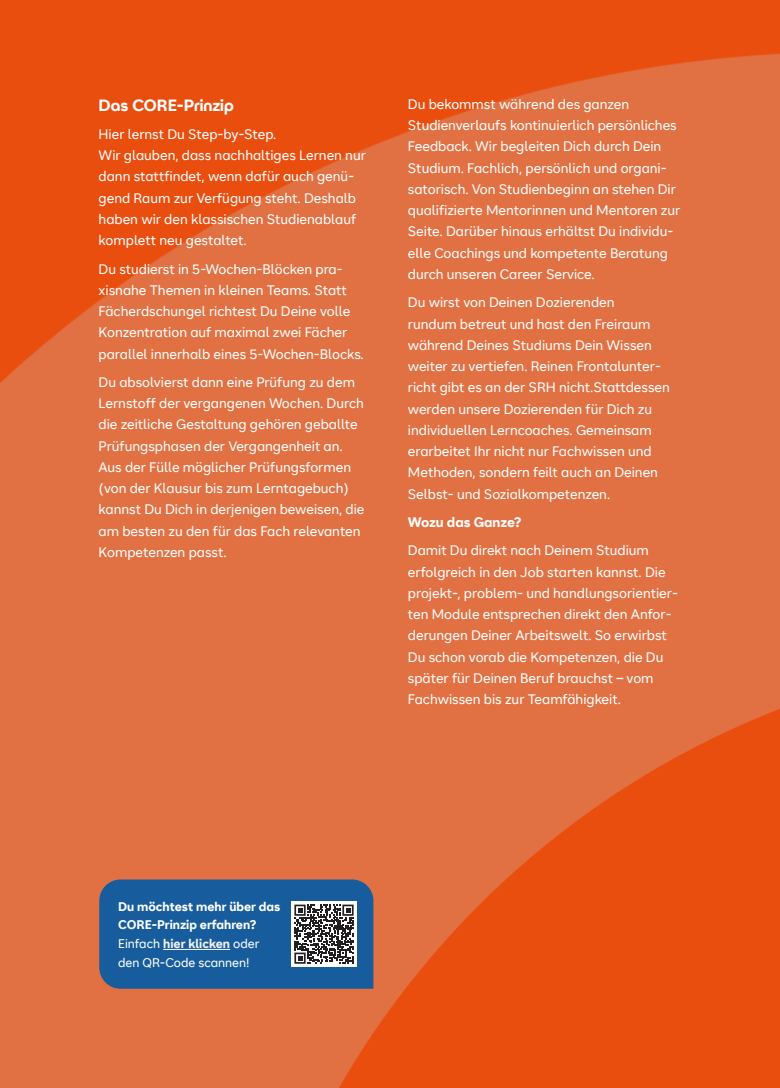
<style>
.page{position:relative;width:780px;height:1088px;background:#fff}
.page>*{position:absolute;margin:0;border:0;box-sizing:border-box;transform-origin:0 0}
.t1{font:700 16.25px "SRH Headline";color:#fff}
.t2{font:13.75px/21.2px "SRH Text";color:#fff}
.t3{font:700 13.75px "SRH Text";color:#fff}
.t4{font:700 12.5px/18.8px "SRH Text";color:#fff}
.t5{font:12.5px/18.8px "SRH Text";color:#fff}
.s1{font-weight:700;color:#f4f1f0}
</style>
<div class="page">
<img style="left:0;top:0;width:780px;height:1088px">
<svg style="left:99px;top:879px;width:274px;height:110px;background:#2c649a"></svg>
<p class="t1" style="left:99px;top:95px;width:137px">Das CORE-Prinzip</p>
<p class="t2" style="left:99px;top:124px;width:179px">Hier lernst Du Step-by-Step.</p>
<p class="t2" style="left:99px;top:145px;width:269px">Wir glauben, dass nachhaltiges Lernen nur dann stattfindet, wenn dafür auch genü&shy;gend Raum zur Verfügung steht. Deshalb haben wir den klassischen Studienablauf komplett neu gestaltet.</p>
<p class="t2" style="left:99px;top:258px;width:267px">Du studierst in 5-Wochen-Blöcken pra&shy;xisnahe Themen in kleinen Teams. Statt Fächerdschungel richtest Du Deine volle Konzentration auf maximal zwei Fächer parallel innerhalb eines 5-Wochen-Blocks.</p>
<p class="t2" style="left:99px;top:371px;width:267px">Du absolvierst dann eine Prüfung zu dem Lernstoff der vergangenen Wochen. Durch die zeitliche Gestaltung gehören geballte Prüfungsphasen der Vergangenheit an.<br>Aus der Fülle möglicher Prüfungsformen (von der Klausur bis zum Lerntagebuch) kannst Du Dich in derjenigen beweisen, die am besten zu den für das Fach relevanten Kompetenzen passt.</p>
<p class="t2" style="left:408px;top:94px;width:223px">Du bekommst während des ganzen</p>
<p class="t2" style="left:408px;top:115px;width:274px">Studienverlaufs kontinuierlich persönliches Feedback. Wir begleiten Dich durch Dein Studium. Fachlich, persönlich und organi&shy;satorisch. Von Studienbeginn an stehen Dir qualifizierte Mentorinnen und Mentoren zur Seite. Darüber hinaus erhältst Du individu&shy;elle Coachings und kompetente Beratung durch unseren Career Service.</p>
<p class="t2" style="left:408px;top:292px;width:208px">Du wirst von Deinen Dozierenden</p>
<p class="t2" style="left:408px;top:313px;width:263px">rundum betreut und hast den Freiraum während Deines Studiums Dein Wissen weiter zu vertiefen. Reinen Frontalunter&shy;richt gibt es an der SRH nicht.Stattdessen werden unsere Dozierenden für Dich zu individuellen Lerncoaches. Gemeinsam erarbeitet Ihr nicht nur Fachwissen und Methoden, sondern feilt auch an Deinen Selbst- und Sozialkompetenzen.</p>
<p class="t3" style="left:408px;top:514px;width:115px">Wozu das Ganze?</p>
<p class="t2" style="left:408px;top:540px;width:272px">Damit Du direkt nach Deinem Studium erfolgreich in den Job starten kannst. Die projekt-, problem- und handlungsorientier&shy;ten Module entsprechen direkt den Anfor&shy;derungen Deiner Arbeitswelt. So erwirbst Du schon vorab die Kompetenzen, die Du später für Deinen Beruf brauchst – vom Fachwissen bis zur Teamfähigkeit.</p>
<p class="t4" style="left:118px;top:897px;width:164px">Du möchtest mehr über das<br>CORE-Prinzip erfahren?</p>
<p class="t5" style="left:118px;top:934px;width:143px">Einfach <span class="s1">hier klicken</span> oder den QR-Code scannen!</p>
</div>
